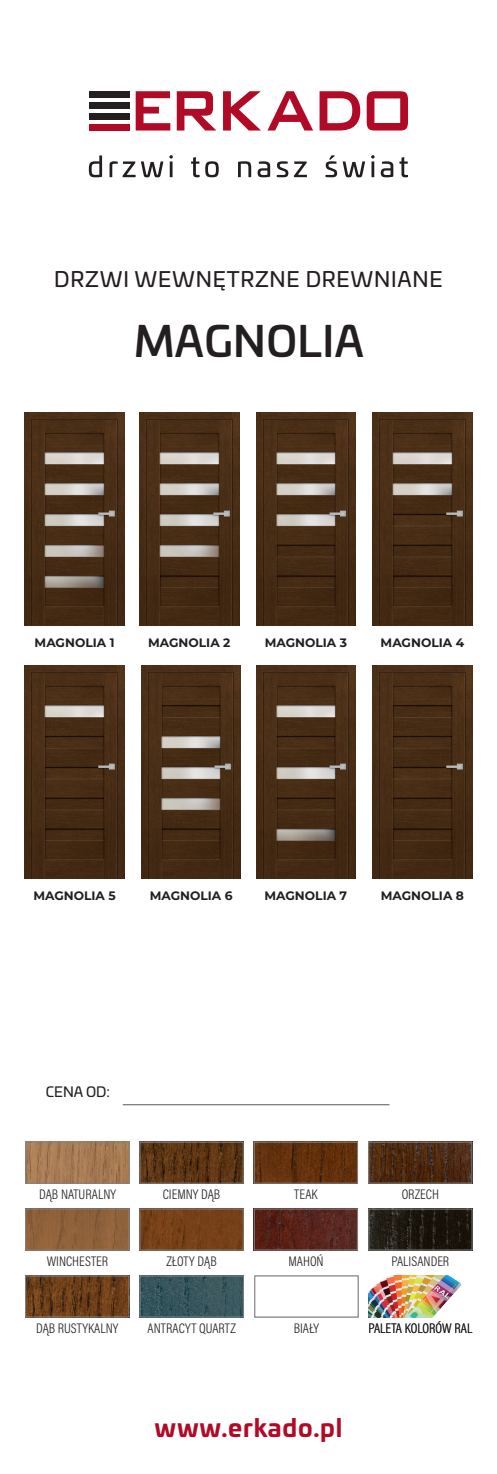
<style>
.page{position:relative;width:497px;height:1474px;background:#fff}
.page>*{position:absolute;margin:0;border:0;box-sizing:border-box;transform-origin:0 0}
.t1{font:500 42px "Univia Pro";letter-spacing:.01em;color:#231f20}
.t2{font:700 24.5px "Univia Pro";letter-spacing:.03em;color:#b00a27}
.t3{font:21px "Univia Pro";letter-spacing:.035em;color:#231f20}
.t4{font:300 14px "Acumin Pro Cond";color:#231f20}
.t5{font:14px "Univia Pro";color:#231f20}
.t6{font:700 12.25px "Montserrat";color:#231f20}
</style>
<div class="page">
<div style="left:89px;top:91px;width:40px;height:6px;background:#231f20"></div>
<div style="left:89px;top:102px;width:40px;height:6px;background:#231f20"></div>
<div style="left:89px;top:113px;width:40px;height:6px;background:#231f20"></div>
<div style="left:89px;top:124px;width:40px;height:6px;background:#b00a27"></div>
<svg style="left:135px;top:91px;width:35px;height:39px"></svg>
<svg style="left:176px;top:91px;width:40px;height:39px"></svg>
<svg style="left:223px;top:91px;width:38px;height:39px"></svg>
<svg style="left:267px;top:91px;width:46px;height:39px"></svg>
<svg style="left:319px;top:91px;width:41px;height:39px"></svg>
<svg style="left:366px;top:91px;width:41px;height:39px"></svg>
<svg style="left:89px;top:155px;width:13px;height:22px"></svg>
<svg style="left:109px;top:161px;width:26px;height:16px"></svg>
<svg style="left:141px;top:161px;width:22px;height:16px"></svg>
<svg style="left:169px;top:155px;width:4px;height:22px"></svg>
<svg style="left:191px;top:157px;width:8px;height:20px"></svg>
<svg style="left:205px;top:161px;width:13px;height:16px"></svg>
<svg style="left:238px;top:161px;width:13px;height:16px"></svg>
<svg style="left:257px;top:161px;width:13px;height:16px"></svg>
<svg style="left:276px;top:161px;width:30px;height:16px"></svg>
<svg style="left:325px;top:155px;width:11px;height:22px"></svg>
<svg style="left:342px;top:161px;width:22px;height:16px"></svg>
<svg style="left:371px;top:155px;width:3px;height:22px"></svg>
<svg style="left:380px;top:161px;width:13px;height:16px"></svg>
<svg style="left:399px;top:157px;width:8px;height:20px"></svg>
<img style="left:25px;top:665px;width:99px;height:213px">
<img style="left:141px;top:665px;width:99px;height:213px">
<img style="left:139px;top:412px;width:100px;height:213px">
<img style="left:25px;top:412px;width:99px;height:213px">
<img style="left:372px;top:412px;width:99px;height:213px">
<img style="left:372px;top:665px;width:99px;height:213px">
<img style="left:256px;top:412px;width:99px;height:213px">
<img style="left:256px;top:665px;width:99px;height:213px">
<img style="left:141px;top:1210px;width:100px;height:38px">
<div style="left:139px;top:1208px;width:104px;height:42px;border:1px solid #808285"></div>
<img style="left:27px;top:1210px;width:100px;height:38px">
<div style="left:25px;top:1208px;width:104px;height:42px;border:1px solid #808285"></div>
<img style="left:141px;top:1143px;width:100px;height:38px">
<div style="left:139px;top:1141px;width:104px;height:42px;border:1px solid #808285"></div>
<img style="left:255px;top:1143px;width:100px;height:38px">
<div style="left:253px;top:1141px;width:104px;height:42px;border:1px solid #808285"></div>
<div style="left:254px;top:1275px;width:104px;height:42px;background:#fff;border:1px solid #808285"></div>
<img style="left:255px;top:1210px;width:100px;height:38px">
<div style="left:253px;top:1208px;width:104px;height:42px;border:1px solid #808285"></div>
<img style="left:27px;top:1277px;width:100px;height:38px">
<div style="left:25px;top:1275px;width:104px;height:42px;border:1px solid #808285"></div>
<img style="left:141px;top:1277px;width:100px;height:38px">
<div style="left:139px;top:1275px;width:104px;height:42px;border:1px solid #808285"></div>
<img style="left:370px;top:1143px;width:99px;height:38px">
<div style="left:368px;top:1141px;width:103px;height:42px;border:1px solid #808285"></div>
<img style="left:370px;top:1210px;width:100px;height:38px">
<div style="left:368px;top:1208px;width:104px;height:42px;border:1px solid #808285"></div>
<img style="left:368px;top:1275px;width:94px;height:42px">
<img style="left:27px;top:1143px;width:100px;height:38px">
<div style="left:25px;top:1141px;width:104px;height:42px;border:1px solid #808285"></div>
<hr style="left:123px;top:1104px;width:266px;height:1px;background:#57585a">
<h3 class="t3" style="left:54px;top:263px;width:389px">DRZWI WEWNĘTRZNE DREWNIANE</h3>
<h1 class="t1" style="left:134px;top:309px;width:231px">MAGNOLIA</h1>
<p class="t6" style="left:35px;top:634px;width:81px">MAGNOLIA 1</p>
<p class="t6" style="left:380px;top:634px;width:85px">MAGNOLIA 4</p>
<p class="t6" style="left:148px;top:634px;width:84px">MAGNOLIA 2</p>
<p class="t6" style="left:264px;top:634px;width:84px">MAGNOLIA 3</p>
<p class="t6" style="left:33px;top:887px;width:84px">MAGNOLIA 5</p>
<p class="t6" style="left:149px;top:887px;width:84px">MAGNOLIA 6</p>
<p class="t6" style="left:264px;top:887px;width:84px">MAGNOLIA 7</p>
<p class="t6" style="left:380px;top:887px;width:84px">MAGNOLIA 8</p>
<p class="t5" style="left:46px;top:1081px;width:66px">CENA OD:</p>
<p class="t4" style="left:39px;top:1184px;width:78px">DĄB NATURALNY</p>
<p class="t4" style="left:162px;top:1184px;width:59px">CIEMNY DĄB</p>
<p class="t4" style="left:401px;top:1184px;width:39px">ORZECH</p>
<p class="t4" style="left:294px;top:1184px;width:25px">TEAK</p>
<p class="t4" style="left:47px;top:1251px;width:63px">WINCHESTER</p>
<p class="t4" style="left:166px;top:1251px;width:52px">ZŁOTY DĄB</p>
<p class="t4" style="left:288px;top:1251px;width:37px">MAHOŃ</p>
<p class="t4" style="left:391px;top:1251px;width:59px">PALISANDER</p>
<p class="t4" style="left:36px;top:1318px;width:84px">DĄB RUSTYKALNY</p>
<p class="t4" style="left:147px;top:1318px;width:90px">ANTRACYT QUARTZ</p>
<p class="t4" style="left:293px;top:1318px;width:27px">BIAŁY</p>
<p class="t4" style="left:368px;top:1318px;width:105px">PALETA KOLORÓW RAL</p>
<h2 class="t2" style="left:154px;top:1408px;width:189px">www.erkado.pl</h2>
</div>
